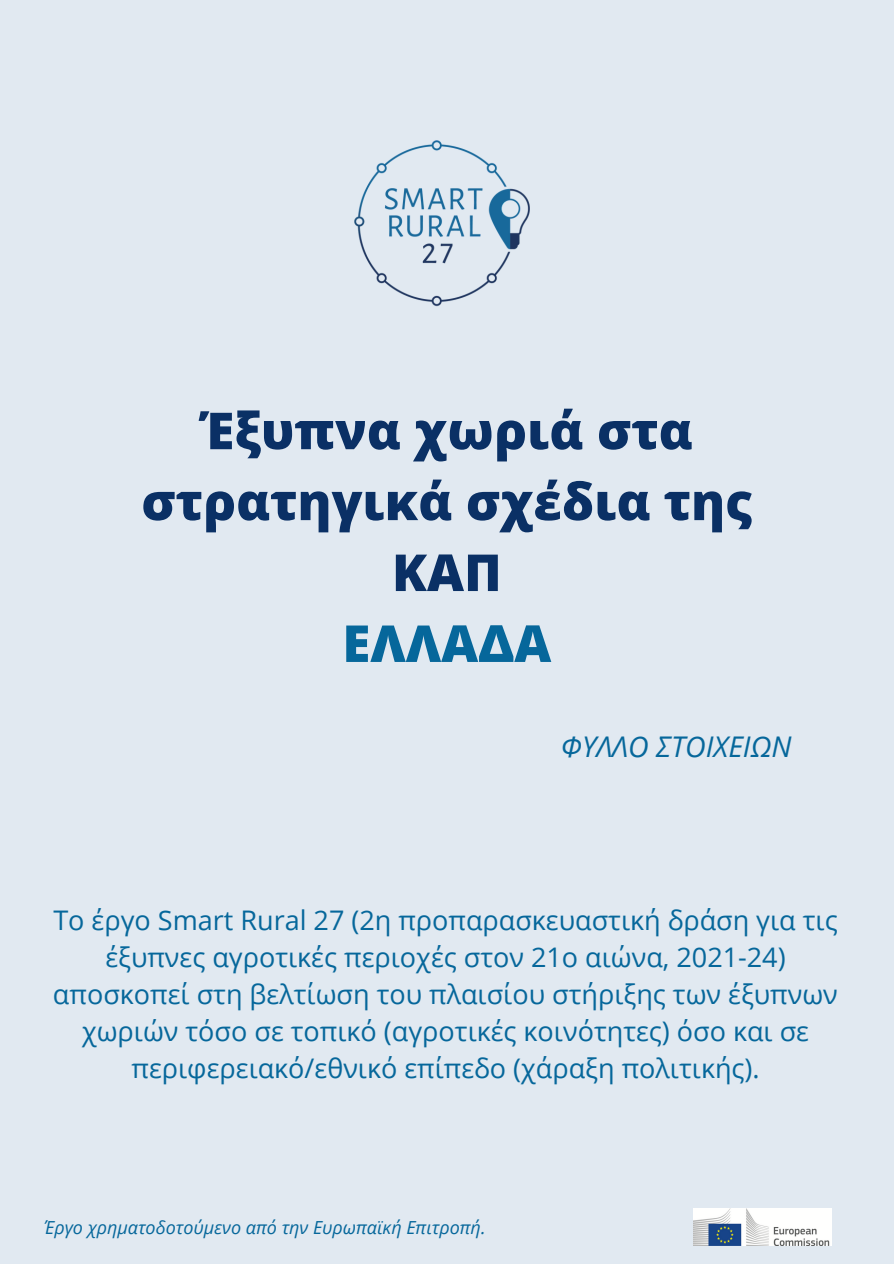
<style>
.page{position:relative;width:894px;height:1264px;background:#fff}
.page>*{position:absolute;margin:0;border:0;box-sizing:border-box;transform-origin:0 0}
.t1{font:800 51px/70.8px "Open Sans";color:#0a3065;text-align:center}
.t2{font:italic 28.5px "Open Sans";color:#06679b}
.t3{font:27px/37.2px "Open Sans";color:#06679b;text-align:center}
.t4{font:italic 18px "Open Sans";color:#06679b}
.s1{color:#06679b}
</style>
<div class="page">
<div style="left:0;top:0;width:893px;height:1263px;background:#e1e9f1"></div>
<img style="left:354px;top:140px;width:176px;height:167px">
<img style="left:693px;top:1208px;width:138px;height:37px">
<h1 class="t1" style="left:141px;top:394px;width:612px">Έξυπνα χωριά στα στρατηγικά σχέδια της<br>ΚΑΠ<br><span class="s1">ΕΛΛΑΔΑ</span></h1>
<h2 class="t2" style="left:560px;top:726px;width:232px">ΦΥΛΛΟ ΣΤΟΙΧΕΙΩΝ</h2>
<h3 class="t3" style="left:53px;top:900px;width:786px">Το έργο Smart Rural 27 (2η προπαρασκευαστική δράση για τις έξυπνες αγροτικές περιοχές στον 21ο αιώνα, 2021-24) αποσκοπεί στη βελτίωση του πλαισίου στήριξης των έξυπνων χωριών τόσο σε τοπικό (αγροτικές κοινότητες) όσο και σε περιφερειακό/εθνικό επίπεδο (χάραξη πολιτικής).</h3>
<p class="t4" style="left:44px;top:1214px;width:443px">Έργο χρηματοδοτούμενο από την Ευρωπαϊκή Επιτροπή.</p>
</div>
